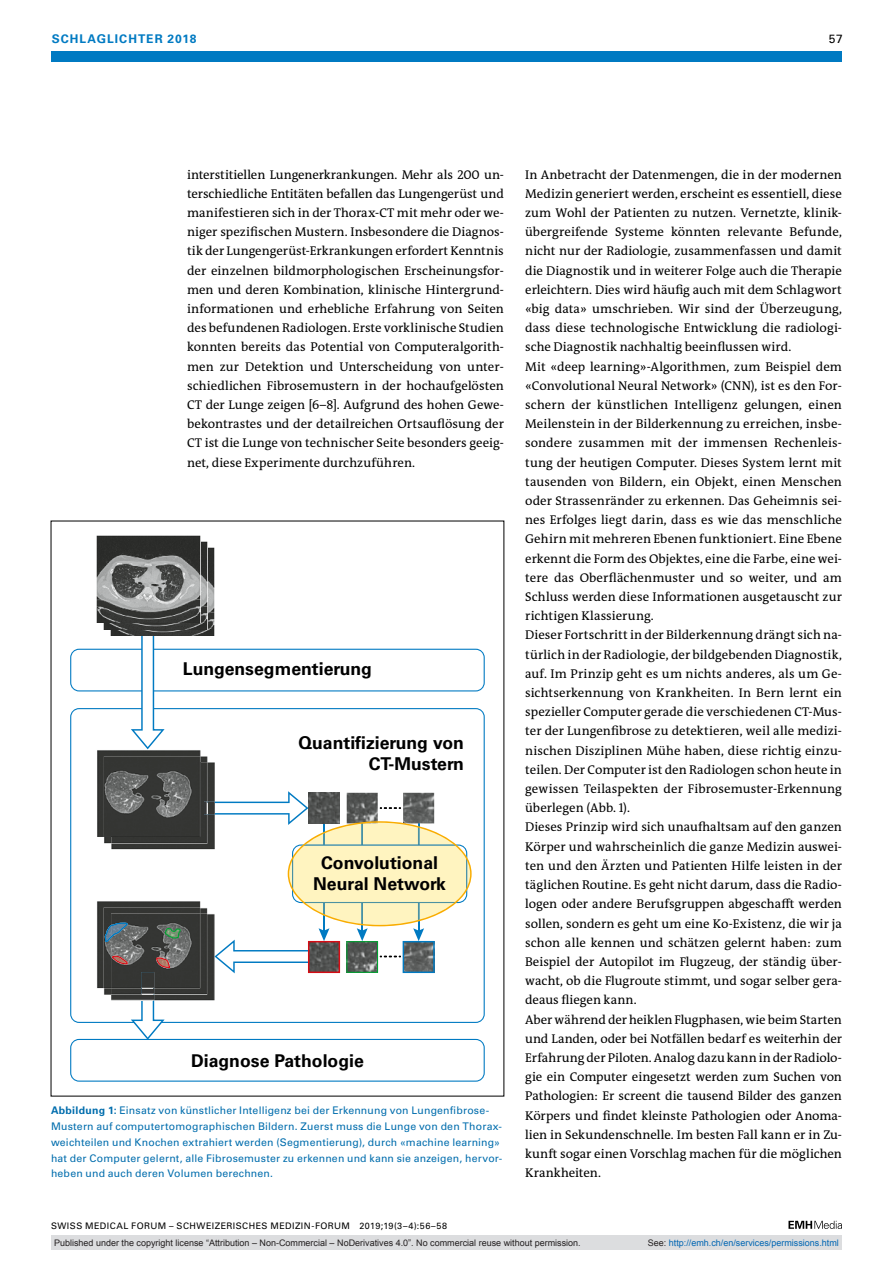
<style>
.page{position:relative;width:893px;height:1263px;background:#fff}
.page>*{position:absolute;margin:0;border:0;box-sizing:border-box;transform-origin:0 0}
.t1{font:700 17.7px/21.1px "Univers LT Std";color:#000;text-align:center}
.t2{font:12.75px/19.2px "The Antiqua B W5 Plain";letter-spacing:.005em;color:#000;text-align:justify}
.t3{font:700 12px "Univers LT Std";letter-spacing:.07em;color:#007ac2}
.t4{font:12px "Univers LT Std";color:#000}
.t5{font:10.5px/15.8px "Univers LT Std";letter-spacing:.015em;color:#006dad}
.t6{font:9px "Arial";color:#231f20}
.t7{font:9px "Univers LT Std";letter-spacing:.05em;color:#000}
.t8{font:9px "Arial";color:#0166b3}
.s1{font-weight:700}
.s2{color:#231f20}
</style>
<div class="page">
<div style="left:51px;top:51px;width:791px;height:11px;background:#007ac2"></div>
<svg style="left:788px;top:1221px;width:54px;height:8px"></svg>
<svg style="left:70px;top:617px;width:415px;height:132px"></svg>
<img style="left:207px;top:762px;width:8px;height:29px">
<img style="left:200px;top:762px;width:7px;height:29px">
<img style="left:97px;top:750px;width:103px;height:41px">
<img style="left:104px;top:756px;width:96px;height:35px">
<img style="left:111px;top:762px;width:89px;height:29px">
<img style="left:111px;top:548px;width:104px;height:87px">
<img style="left:104px;top:542px;width:103px;height:87px">
<img style="left:97px;top:535px;width:103px;height:88px">
<svg style="left:70px;top:791px;width:415px;height:291px"></svg>
<div style="left:51px;top:1235px;width:791px;height:15px;background:#dcdddf"></div>
<p class="t3" style="left:52px;top:31px;width:19px">Schlaglichter</p>
<p class="t3" style="left:168px;top:31px;width:30px">2018</p>
<p class="t4" style="left:829px;top:31px;width:15px">57</p>
<p class="t2" style="left:187px;top:165px;width:318px">interstitiellen Lungenerkrankungen. Mehr als 200 un&shy;terschiedliche Entitäten befallen das Lungengerüst und manifestieren sich in der Thorax-CT mit mehr oder we&shy;niger spezifischen Mustern. Insbesondere die Diagnos&shy;tik der Lungengerüst-Erkrankungen erfordert Kenntnis der einzelnen bildmorphologischen Erscheinungsfor&shy;men und deren Kombination, klinische Hintergrund&shy;informationen und erhebliche Erfahrung von Seiten des befundenen Radiologen. Erste vorklinische Studien konnten bereits das Potential von Computeralgorith&shy;men zur Detektion und Unterscheidung von unter&shy;schiedlichen Fibrosemustern in der hochaufgelösten CT der Lunge zeigen [6–8]. Aufgrund des hohen Gewe&shy;bekontrastes und der detailreichen Ortsauflösung der CT ist die Lunge von technischer Seite besonders geeig&shy;net, diese Experimente durchzuführen.</p>
<p class="t2" style="left:525px;top:165px;width:318px;text-align:left">In Anbetracht der Datenmengen, die in der modernen Medizin generiert werden, erscheint es essentiell, diese zum Wohl der Patienten zu nutzen. Vernetzte, klinik&shy;übergreifende Systeme könnten relevante Befunde, nicht nur der Radiologie, zusammenfassen und damit die Diagnostik und in weiterer Folge auch die Therapie erleichtern. Dies wird häufig auch mit dem Schlagwort «big data» umschrieben. Wir sind der Überzeugung, dass diese technologische Entwicklung die radiologi&shy;sche Diagnostik nachhaltig beeinflussen wird.<br>Mit «deep learning»-Algorithmen, zum Beispiel dem «Convolutional Neural Network» (CNN), ist es den For&shy;schern der künstlichen Intelligenz gelungen, einen Meilenstein in der Bilderkennung zu erreichen, insbe&shy;sondere zusammen mit der immensen Rechenleis&shy;tung der heutigen Computer. Dieses System lernt mit tausenden von Bildern, ein Objekt, einen Menschen oder Strassenränder zu erkennen. Das Geheimnis sei&shy;nes Erfolges liegt darin, dass es wie das menschliche Gehirn mit mehreren Ebenen funktioniert. Eine Ebene erkennt die Form des Objektes, eine die Farbe, eine wei&shy;tere das Oberflächenmuster und so weiter, und am Schluss werden diese Informationen ausgetauscht zur richtigen Klassierung.<br>Dieser Fortschritt in der Bilderkennung drängt sich na&shy;türlich in der Radiologie, der bildgebenden Diagnostik, auf. Im Prinzip geht es um nichts anderes, als um Ge&shy;sichtserkennung von Krankheiten. In Bern lernt ein spezieller Computer gerade die verschiedenen CT-Mus&shy;ter der Lungenfibrose zu detektieren, weil alle medizi&shy;nischen Disziplinen Mühe haben, diese richtig einzu&shy;teilen. Der Computer ist den Radiologen schon heute in gewissen Teilaspekten der Fibrosemuster-Erkennung überlegen (Abb. 1).<br>Dieses Prinzip wird sich unaufhaltsam auf den ganzen Körper und wahrscheinlich die ganze Medizin auswei&shy;ten und den Ärzten und Patienten Hilfe leisten in der täglichen Routine. Es geht nicht darum, dass die Radio&shy;logen oder andere Berufsgruppen abgeschafft werden sollen, sondern es geht um eine Ko-Existenz, die wir ja schon alle kennen und schätzen gelernt haben: zum Beispiel der Autopilot im Flugzeug, der ständig über&shy;wacht, ob die Flugroute stimmt, und sogar selber gera&shy;deaus fliegen kann.<br>Aber während der heiklen Flugphasen, wie beim Starten und Landen, oder bei Notfällen bedarf es weiterhin der Erfahrung der Piloten. Analog dazu kann in der Radiolo&shy;gie ein Computer eingesetzt werden zum Suchen von Pathologien: Er screent die tausend Bilder des ganzen Körpers und findet kleinste Pathologien oder Anoma&shy;lien in Sekundenschnelle. Im besten Fall kann er in Zu&shy;kunft sogar einen Vorschlag machen für die möglichen Krankheiten.</p>
<h1 class="t1" style="left:183px;top:659px;width:191px">Lungensegmentierung</h1>
<h1 class="t1" style="left:298px;top:733px;width:167px;text-align:right">Quantifizierung von<br>CT-Mustern</h1>
<h1 class="t1" style="left:313px;top:852px;width:134px">Convolutional<br>Neural Network</h1>
<h1 class="t1" style="left:191px;top:1050px;width:174px">Diagnose Pathologie</h1>
<p class="t5" style="left:51px;top:1103px;width:453px"><span class="s1">Abbildung 1:</span> Einsatz von künstlicher Intelligenz bei der Erkennung von Lungenfibrose-Mustern auf computertomographischen Bildern. Zuerst muss die Lunge von den Thorax&shy;weichteilen und Knochen extrahiert werden (Segmentierung), durch «machine learning» hat der Computer gelernt, alle Fibrosemuster zu erkennen und kann sie anzeigen, hervor&shy;heben und auch deren Volumen berechnen.</p>
<p class="t7" style="left:51px;top:1220px;width:398px">SWISS MEDICAL FORUM – SCHWEIZERISCHES MEDIZIN-FORUM 2019;19(3–4):56–58</p>
<p class="t6" style="left:54px;top:1237px;width:528px">Published under the copyright license “Attribution – Non-Commercial – NoDerivatives 4.0”. No commercial reuse without permission.</p>
<p class="t8" style="left:648px;top:1237px;width:193px"><span class="s2">See:</span> http://emh.ch/en/services/permissions.html</p>
</div>
